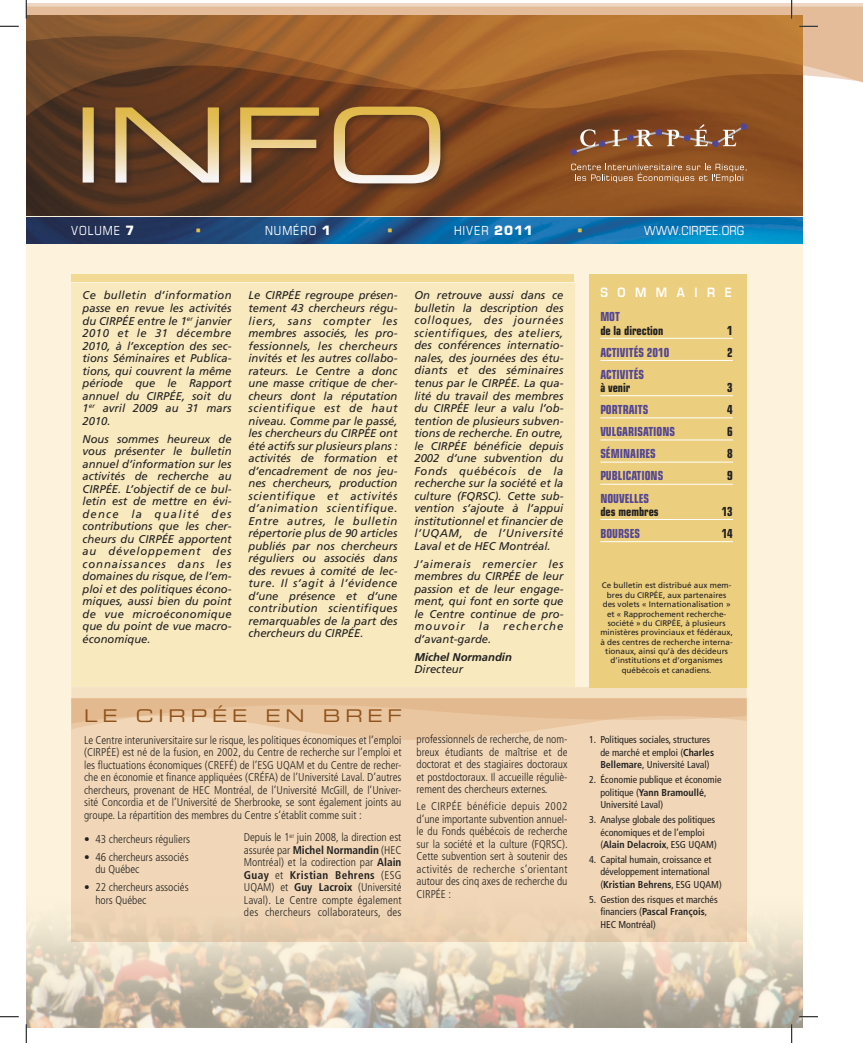
<style>
.page{position:relative;width:863px;height:1043px;background:#fff}
.page>*{position:absolute;margin:0;border:0;box-sizing:border-box;transform-origin:0 0}
.t1{font:103.75px "Eurostile Extended Two";color:#fff;scale:1.1 1}
.t2{font:17.5px "Eurostile Extended Two";letter-spacing:.28em;color:#90521b}
.t3{font:700 condensed 12.5px "Eurostile";color:#534693;scale:.9 1}
.t4{font:700 condensed 12.5px "Eurostile";color:#222121;scale:.9 1}
.t5{font:condensed 12.5px "Eurostile";letter-spacing:.075em;color:#fff}
.t6{font:condensed 12.5px "Eurostile";color:#fff}
.t7{font:600 12.5px "Eurostile";letter-spacing:.85em;color:#fff;scale:.9 1}
.t8{font:12.5px "Wingdings";color:#e7c04c}
.t9{font:italic 11.25px/12.5px "Frutiger";color:#222121;text-align:justify}
.t10{font:300 condensed 11.25px/12.5px "Frutiger";color:#222121;text-align:justify}
.t11{font:italic 700 11.25px "Frutiger";color:#222121}
.t12{font:condensed 10px/12.5px "Frutiger";color:#222121}
.t13{font:8.12px/9.4px "Frutiger";color:#222121;text-align:center}
.s1{font-weight:700;font-stretch:normal}
.s2{font-weight:700}
</style>
<div class="page">
<div style="left:26px;top:15px;width:776px;height:1013px;background:#fdf3dc"></div>
<img style="left:26px;top:831px;width:776px;height:197px">
<img style="left:26px;top:173px;width:776px;height:42px">
<svg style="left:26px;top:4px;width:836px;height:169px"></svg>
<svg style="left:26px;top:7px;width:836px;height:110px;background:#a36c3d"></svg>
<img style="left:26px;top:218px;width:776px;height:26px">
<svg style="left:570px;top:124px;width:176px;height:31px;background:#8e5d3f"></svg>
<svg style="left:571px;top:164px;width:175px;height:18px;background:#a57147"></svg>
<div style="left:71px;top:698px;width:675px;height:243px;background:#f1d7b7"></div>
<svg style="left:71px;top:687px;width:675px;height:53px"></svg>
<div style="left:71px;top:283px;width:503px;height:404px;background:#f8e9bf"></div>
<div style="left:71px;top:274px;width:503px;height:8px;background:#f2d994"></div>
<div style="left:589px;top:274px;width:157px;height:413px;background:#ecce7f"></div>
<div style="left:78px;top:102px;width:371px;height:90px;background:#222121;opacity:.5"></div>
<hr style="left:600px;top:338px;width:132px;height:1px;background:#fff">
<hr style="left:600px;top:360px;width:132px;height:1px;background:#fff">
<hr style="left:600px;top:395px;width:132px;height:1px;background:#fff">
<hr style="left:600px;top:417px;width:132px;height:1px;background:#fff">
<hr style="left:600px;top:439px;width:132px;height:1px;background:#fff">
<hr style="left:600px;top:461px;width:132px;height:1px;background:#fff">
<hr style="left:600px;top:484px;width:132px;height:1px;background:#fff">
<hr style="left:600px;top:519px;width:132px;height:1px;background:#fff">
<hr style="left:600px;top:541px;width:132px;height:1px;background:#fff">
<svg style="left:0;top:26px;width:19px;height:1px"></svg>
<svg style="left:799px;top:26px;width:19px;height:1px"></svg>
<svg style="left:0;top:1016px;width:19px;height:1px"></svg>
<svg style="left:799px;top:1016px;width:19px;height:1px"></svg>
<svg style="left:26px;top:0;width:1px;height:19px"></svg>
<svg style="left:26px;top:1024px;width:1px;height:18px"></svg>
<svg style="left:791px;top:0;width:1px;height:19px"></svg>
<svg style="left:791px;top:1024px;width:1px;height:18px"></svg>
<h1 class="t1" style="left:71px;top:74px;width:345px">INFO</h1>
<p class="t5" style="left:71px;top:223px;width:65px">VOLUME <span class="s1">7</span></p>
<p class="t8" style="left:195px;top:224px;width:7px">▪</p>
<p class="t5" style="left:265px;top:223px;width:67px">NUMÉRO <span class="s1">1</span></p>
<p class="t8" style="left:387px;top:224px;width:7px">▪</p>
<p class="t5" style="left:454px;top:223px;width:80px">HIVER <span class="s1">2011</span></p>
<p class="t8" style="left:577px;top:224px;width:7px">▪</p>
<p class="t6" style="left:644px;top:223px;width:102px">WWW.CIRPEE.ORG</p>
<p class="t9" style="left:82px;top:289px;width:150px">Ce bulletin d’information passe en revue les activités du CIRPÉE entre le 1<sup>er</sup> janvier 2010 et le 31 décembre 2010, à l’exception des sec&shy;tions Séminaires et Publica&shy;tions, qui couvrent la même période que le Rapport annuel du CIRPÉE, soit du 1<sup>er</sup> avril 2009 au 31 mars 2010.</p>
<p class="t9" style="left:82px;top:432px;width:150px">Nous sommes heureux de vous présenter le bulletin annuel d’information sur les activités de recherche au CIRPÉE. L’objectif de ce bul&shy;letin est de mettre en évi&shy;dence la qualité des contributions que les cher&shy;cheurs du CIRPÉE apportent au développement des connaissances dans les domaines du risque, de l’em&shy;ploi et des politiques écono&shy;miques, aussi bien du point de vue microéconomique que du point de vue macro&shy;économique.</p>
<p class="t9" style="left:248px;top:289px;width:150px">Le CIRPÉE regroupe présen&shy;tement 43 chercheurs régu&shy;liers, sans compter les membres associés, les pro&shy;fessionnels, les chercheurs invités et les autres collabo&shy;rateurs. Le Centre a donc une masse critique de cher&shy;cheurs dont la réputation scientifique est de haut niveau. Comme par le passé, les chercheurs du CIRPÉE ont été actifs sur plusieurs plans : activités de formation et d’encadrement de nos jeu&shy;nes chercheurs, production scientifique et activités d’animation scientifique.<br>Entre autres, le bulletin répertorie plus de 90 articles publiés par nos chercheurs réguliers ou associés dans des revues à comité de lec&shy;ture. Il s’agit à l’évidence d’une présence et d’une contribution scientifiques remarquables de la part des chercheurs du CIRPÉE.</p>
<p class="t9" style="left:414px;top:289px;width:150px">On retrouve aussi dans ce bulletin la description des colloques, des journées scientifiques, des ateliers, des conférences internatio&shy;nales, des journées des étu&shy;diants et des séminaires tenus par le CIRPÉE. La qua&shy;lité du travail des membres du CIRPÉE leur a valu l’ob&shy;tention de plusieurs subven&shy;tions de recherche. En outre, le CIRPÉE bénéficie depuis 2002 d’une subvention du Fonds québécois de la recherche sur la société et la culture (FQRSC). Cette sub&shy;vention s’ajoute à l’appui institutionnel et financier de l’UQAM, de l’Université Laval et de HEC Montréal.</p>
<p class="t9" style="left:414px;top:557px;width:150px">J’aimerais remercier les membres du CIRPÉE de leur passion et de leur engage&shy;ment, qui font en sorte que le Centre continue de pro&shy;mouvoir la recherche d’avant-garde.</p>
<p class="t11" style="left:414px;top:650px;width:99px">Michel Normandin</p>
<p class="t9" style="left:414px;top:663px;width:50px">Directeur</p>
<h2 class="t2" style="left:84px;top:704px;width:319px">LE CIRPÉE EN BREF</h2>
<p class="t10" style="left:84px;top:733px;width:319px">Le Centre interuniversitaire sur le risque, les politiques économiques et l’emploi (CIRPÉE) est né de la fusion, en 2002, du Centre de recherche sur l’emploi et les fluctuations économiques (CREFÉ) de l’ESG UQAM et du Centre de recher&shy;che en économie et finance appliquées (CRÉFA) de l’Université Laval. D’autres chercheurs, provenant de HEC Montréal, de l’Université McGill, de l’Univer&shy;sité Concordia et de l’Université de Sherbrooke, se sont également joints au groupe. La répartition des membres du Centre s’établit comme suit :</p>
<p class="t10" style="left:84px;top:832px;width:108px">• 43 chercheurs réguliers</p>
<p class="t10" style="left:95px;top:850px;width:95px;text-indent:-11px">• 46 chercheurs associés du Québec</p>
<p class="t10" style="left:95px;top:881px;width:95px;text-indent:-11px">• 22 chercheurs associés hors Québec</p>
<p class="t10" style="left:244px;top:831px;width:159px">Depuis le 1<sup>er</sup> juin 2008, la direction est assurée par <span class="s2">Michel Normandin</span> (HEC Montréal) et la codirection par <span class="s2">Alain Guay</span> et <span class="s2">Kristian Behrens</span> (ESG UQAM) et <span class="s2">Guy Lacroix</span> (Université Laval). Le Centre compte également des chercheurs collaborateurs, des</p>
<p class="t10" style="left:416px;top:733px;width:152px">professionnels de recherche, de nom&shy;breux étudiants de maîtrise et de doctorat et des stagiaires doctoraux et postdoctoraux. Il accueille réguliè&shy;rement des chercheurs externes.</p>
<p class="t10" style="left:416px;top:800px;width:153px">Le CIRPÉE bénéficie depuis 2002 d’une importante subvention annuel&shy;le du Fonds québécois de recherche sur la société et la culture (FQRSC).<br>Cette subvention sert à soutenir des activités de recherche s’orientant autour des cinq axes de recherche du CIRPÉE :</p>
<p class="t7" style="left:600px;top:284px;width:147px">SOMMAIRE</p>
<p class="t3" style="left:600px;top:309px;width:23px">MOT</p>
<p class="t4" style="left:600px;top:322px;width:72px">de la direction</p>
<p class="t4" style="left:727px;top:322px;width:8px">1</p>
<p class="t3" style="left:600px;top:344px;width:78px">ACTIVITÉS 2010</p>
<p class="t4" style="left:727px;top:344px;width:8px">2</p>
<p class="t3" style="left:600px;top:367px;width:50px">ACTIVITÉS</p>
<p class="t4" style="left:600px;top:380px;width:35px">à venir</p>
<p class="t4" style="left:727px;top:380px;width:8px">3</p>
<p class="t3" style="left:600px;top:402px;width:55px">PORTRAITS</p>
<p class="t4" style="left:727px;top:402px;width:8px">4</p>
<p class="t3" style="left:600px;top:424px;width:84px">VULGARISATIONS</p>
<p class="t4" style="left:727px;top:424px;width:8px">6</p>
<p class="t3" style="left:600px;top:446px;width:63px">SÉMINAIRES</p>
<p class="t4" style="left:727px;top:446px;width:8px">8</p>
<p class="t3" style="left:600px;top:468px;width:71px">PUBLICATIONS</p>
<p class="t4" style="left:727px;top:468px;width:8px">9</p>
<p class="t3" style="left:600px;top:490px;width:56px">NOUVELLES</p>
<p class="t4" style="left:600px;top:503px;width:66px">des membres</p>
<p class="t4" style="left:721px;top:503px;width:14px">13</p>
<p class="t3" style="left:600px;top:526px;width:46px">BOURSES</p>
<p class="t4" style="left:721px;top:526px;width:14px">14</p>
<p class="t13" style="left:600px;top:581px;width:134px">Ce bulletin est distribué aux mem&shy;bres du CIRPÉE, aux partenaires des volets « Internationalisation » et « Rapprochement recherche&shy;société » du CIRPÉE, à plusieurs ministères provinciaux et fédéraux, à des centres de recherche interna&shy;tionaux, ainsi qu’à des décideurs d’institutions et d’organismes québécois et canadiens.</p>
<p class="t12" style="left:600px;top:733px;width:115px;text-indent:-11px">1. Politiques sociales, structures de marché et emploi (<span class="s2">Charles<br>Bellemare</span>, Université Laval)</p>
<p class="t12" style="left:600px;top:773px;width:123px;text-indent:-11px">2. Économie publique et économie politique (<span class="s2">Yann Bramoullé</span>,<br>Université Laval)</p>
<p class="t12" style="left:600px;top:813px;width:118px;text-indent:-11px">3. Analyse globale des politiques économiques et de l’emploi (<span class="s2">Alain Delacroix</span>, ESG UQAM)</p>
<p class="t12" style="left:600px;top:853px;width:123px;text-indent:-11px">4. Capital humain, croissance et développement international (<span class="s2">Kristian Behrens</span>, ESG UQAM)</p>
<p class="t12" style="left:600px;top:892px;width:119px;text-indent:-11px">5. Gestion des risques et marchés financiers (<span class="s2">Pascal François</span>,<br>HEC Montréal)</p>
</div>
